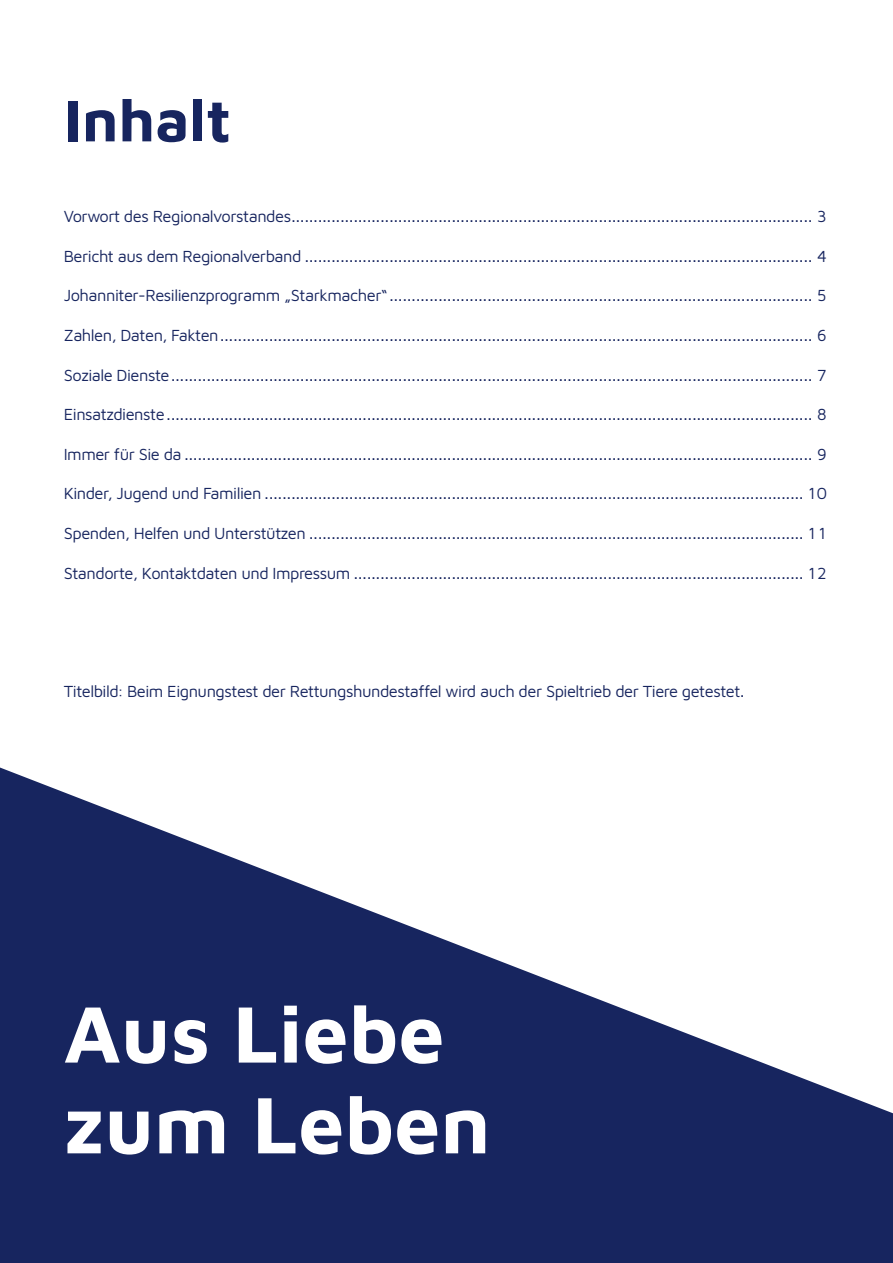
<style>
.page{position:relative;width:893px;height:1263px;background:#fff}
.page>*{position:absolute;margin:0;border:0;box-sizing:border-box;transform-origin:0 0}
.t1{font:700 82.5px/90.8px "Maven Johanniter";color:#fff}
.t2{font:700 60px "Maven Johanniter";color:#17255f}
.t3{font:16.5px "Maven Johanniter";letter-spacing:-.03em;color:#17255f}
</style>
<div class="page">
<svg style="left:0;top:767px;width:893px;height:496px;fill:#17255f"></svg>
<h2 class="t2" style="left:64px;top:78px;width:169px">Inhalt</h2>
<p class="t3" style="left:64px;top:205px;width:765px">Vorwort des Regionalvorstandes..................................................................................................................... 3</p>
<p class="t3" style="left:64px;top:245px;width:765px">Bericht aus dem Regionalverband .................................................................................................................. 4</p>
<p class="t3" style="left:64px;top:284px;width:765px">Johanniter-Resilienzprogramm „Starkmacher“............................................................................................... 5</p>
<p class="t3" style="left:64px;top:324px;width:765px">Zahlen, Daten, Fakten..................................................................................................................................... 6</p>
<p class="t3" style="left:64px;top:364px;width:765px">Soziale Dienste................................................................................................................................................ 7</p>
<p class="t3" style="left:64px;top:403px;width:765px">Einsatzdienste................................................................................................................................................. 8</p>
<p class="t3" style="left:64px;top:443px;width:765px">Immer für Sie da ............................................................................................................................................. 9</p>
<p class="t3" style="left:64px;top:482px;width:765px">Kinder, Jugend und Familien ......................................................................................................................... 10</p>
<p class="t3" style="left:64px;top:522px;width:765px">Spenden, Helfen und Unterstützen ............................................................................................................... 11</p>
<p class="t3" style="left:64px;top:562px;width:765px">Standorte, Kontaktdaten und Impressum ..................................................................................................... 12</p>
<p class="t3" style="left:64px;top:680px;width:682px">Titelbild: Beim Eignungstest der Rettungshundestaffel wird auch der Spieltrieb der Tiere getestet.</p>
<h1 class="t1" style="left:64px;top:983px;width:428px">Aus Liebe zum Leben</h1>
</div>
